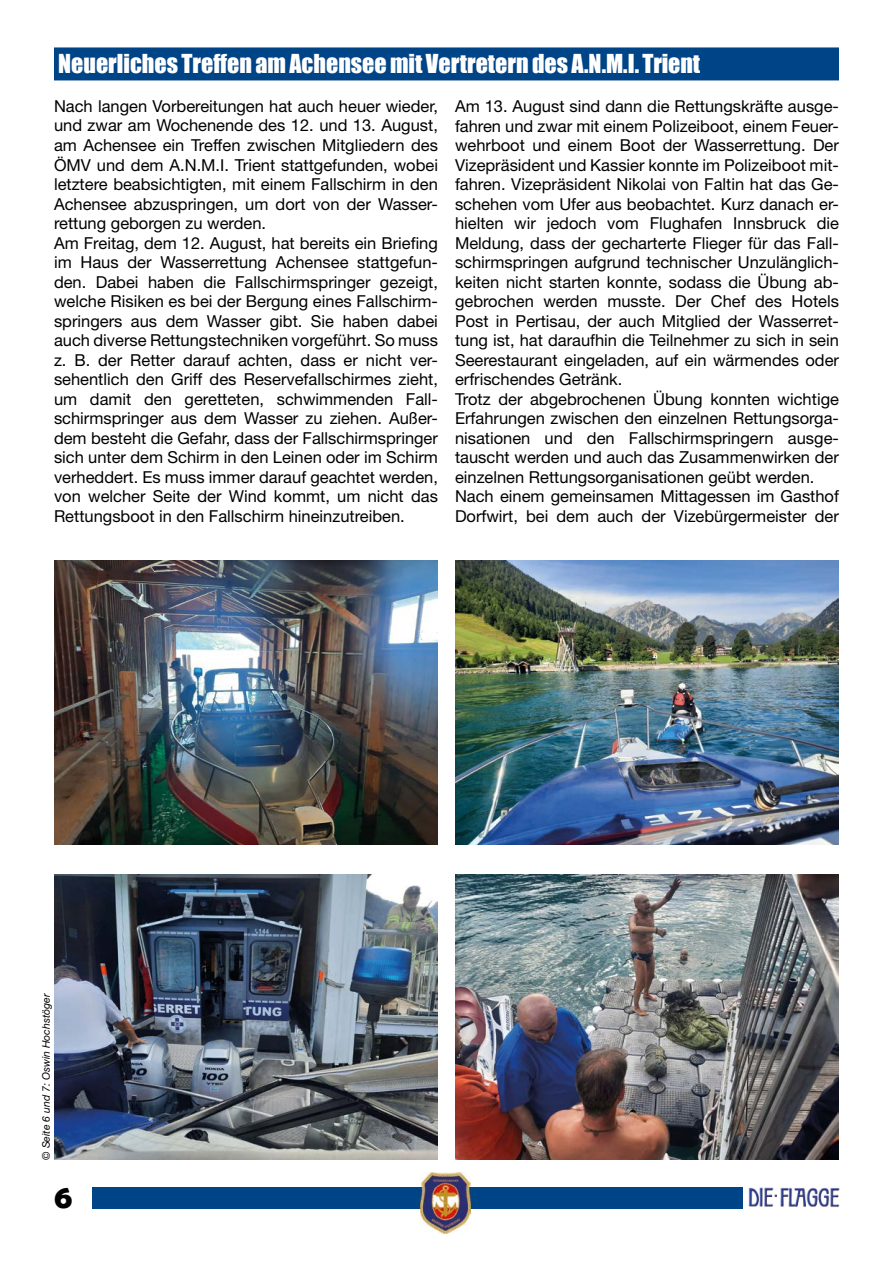
<style>
.page{position:relative;width:893px;height:1263px;background:#fff}
.page>*{position:absolute;margin:0;border:0;box-sizing:border-box;transform-origin:0 0}
.t1{font:700 33px "Berlin Sans FB Demi";color:#000}
.t2{font:24px "Impact";color:#fff}
.t3{font:16.5px/19.5px "Helvetica Neue LT Std";color:#000}
.t4{font:italic 10.5px "Helvetica Neue LT Std";color:#000}
</style>
<div class="page">
<div style="left:92px;top:1187px;width:651px;height:21px;background:#048"></div>
<img style="left:421px;top:1172px;width:49px;height:61px">
<img style="left:749px;top:1187px;width:90px;height:20px">
<div style="left:54px;top:47px;width:785px;height:33px;background:#048"></div>
<img style="left:455px;top:875px;width:384px;height:285px">
<img style="left:54px;top:875px;width:384px;height:285px">
<img style="left:455px;top:560px;width:384px;height:285px">
<img style="left:54px;top:560px;width:384px;height:285px">
<h2 class="t2" style="left:58px;top:45px;width:643px">Neuerliches Treffen am Achensee mit Vertretern des A.N.M.I. Trient</h2>
<p class="t3" style="left:54px;top:96px;width:386px">Nach langen Vorbereitungen hat auch heuer wieder, und zwar am Wochenende des 12. und 13. August, am Achensee ein Treffen zwischen Mitgliedern des ÖMV und dem A.N.M.I. Trient stattgefunden, wobei letztere beabsichtigten, mit einem Fallschirm in den Achensee abzuspringen, um dort von der Wasser&shy;rettung geborgen zu werden.<br>Am Freitag, dem 12. August, hat bereits ein Briefing im Haus der Wasserrettung Achensee stattgefun&shy;den. Dabei haben die Fallschirmspringer gezeigt, welche Risiken es bei der Bergung eines Fallschirm&shy;springers aus dem Wasser gibt. Sie haben dabei auch diverse Rettungstechniken vorgeführt. So muss z. B. der Retter darauf achten, dass er nicht ver&shy;sehentlich den Griff des Reservefallschirmes zieht, um damit den geretteten, schwimmenden Fall&shy;schirmspringer aus dem Wasser zu ziehen. Außer&shy;dem besteht die Gefahr, dass der Fallschirmspringer sich unter dem Schirm in den Leinen oder im Schirm verheddert. Es muss immer darauf geachtet werden, von welcher Seite der Wind kommt, um nicht das Rettungsboot in den Fallschirm hineinzutreiben.</p>
<p class="t3" style="left:455px;top:96px;width:385px">Am 13. August sind dann die Rettungskräfte ausge&shy;fahren und zwar mit einem Polizeiboot, einem Feuer&shy;wehrboot und einem Boot der Wasserrettung. Der Vizepräsident und Kassier konnte im Polizeiboot mit&shy;fahren. Vizepräsident Nikolai von Faltin hat das Ge&shy;schehen vom Ufer aus beobachtet. Kurz danach er&shy;hielten wir jedoch vom Flughafen Innsbruck die Meldung, dass der gecharterte Flieger für das Fall&shy;schirmspringen aufgrund technischer Unzulänglich&shy;keiten nicht starten konnte, sodass die Übung ab&shy;gebrochen werden musste. Der Chef des Hotels Post in Pertisau, der auch Mitglied der Wasserret&shy;tung ist, hat daraufhin die Teilnehmer zu sich in sein Seerestaurant eingeladen, auf ein wärmendes oder erfrischendes Getränk.<br>Trotz der abgebrochenen Übung konnten wichtige Erfahrungen zwischen den einzelnen Rettungsorga&shy;nisationen und den Fallschirmspringern ausge&shy;tauscht werden und auch das Zusammenwirken der einzelnen Rettungsorganisationen geübt werden.<br>Nach einem gemeinsamen Mittagessen im Gasthof Dorfwirt, bei dem auch der Vizebürgermeister der</p>
<p class="t4" style="left:40px;top:1160px;width:168px;rotate:-90deg">© Seite 6 und 7: Oswin Hochstöger</p>
<h1 class="t1" style="left:54px;top:1178px;width:20px">6</h1>
</div>
